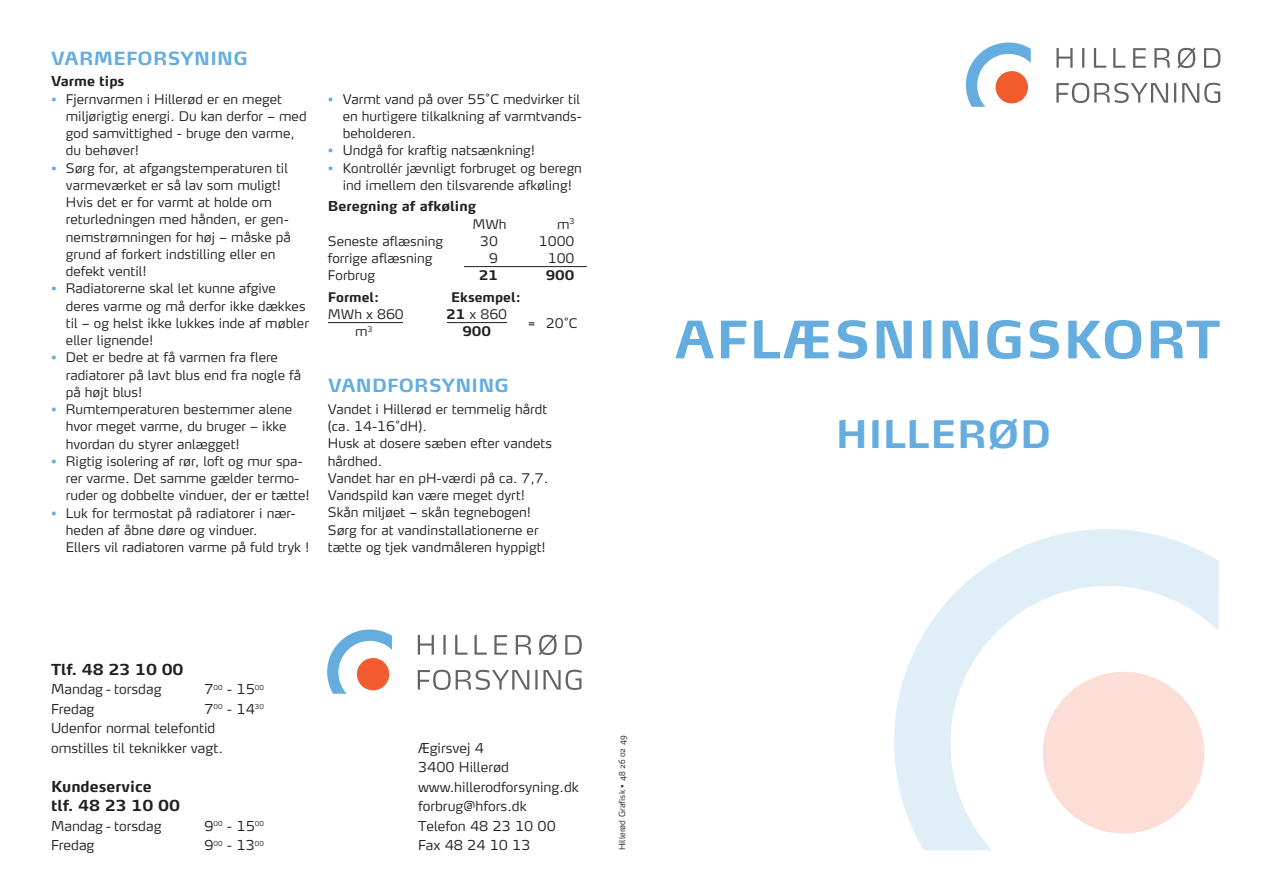
<style>
.page{position:relative;width:1263px;height:893px;background:#fff}
.page>*{position:absolute;margin:0;border:0;box-sizing:border-box;transform-origin:0 0}
.t1{font:700 51px "Max OT";letter-spacing:.025em;color:#65addf}
.t2{font:700 37.5px "Max OT";letter-spacing:.015em;color:#65addf}
.t3{font:700 18px "Max OT";letter-spacing:.015em;color:#65addf}
.t4{font:700 15px/19.5px "Max OT";color:#231f20}
.t5{font:300 13.5px/19.5px "Max OT";color:#231f20}
.t6{font:700 13.5px "Max OT";color:#231f20}
.t7{font:300 13.2px/17.2px "Max OT";color:#231f20}
.t8{font:700 13.2px "Max OT";color:#231f20}
.t9{font:300 8.25px "Max OT";color:#231f20}
.s1{color:#65addf}
.s2{font-weight:700}
</style>
<div class="page">
<svg style="left:966px;top:43px;width:65px;height:64px"></svg>
<div style="left:995px;top:71px;width:33px;height:32px;background:#f15b2e;border-radius:50%"></div>
<svg style="left:1056px;top:83px;width:112px;height:20px"></svg>
<hr style="left:1174px;top:83px;width:2px;height:20px;background:#636366">
<svg style="left:1182px;top:83px;width:38px;height:20px"></svg>
<svg style="left:1056px;top:48px;width:16px;height:20px"></svg>
<hr style="left:1082px;top:48px;width:2px;height:20px;background:#636366">
<svg style="left:1094px;top:48px;width:12px;height:20px"></svg>
<svg style="left:1113px;top:48px;width:12px;height:20px"></svg>
<svg style="left:1133px;top:48px;width:13px;height:20px"></svg>
<svg style="left:1154px;top:48px;width:16px;height:20px"></svg>
<svg style="left:1177px;top:47px;width:18px;height:21px"></svg>
<svg style="left:1204px;top:48px;width:16px;height:20px"></svg>
<svg style="left:894px;top:529px;width:325px;height:321px"></svg>
<div style="left:1043px;top:672px;width:161px;height:161px;background:#fcded6;border-radius:50%"></div>
<hr style="left:464px;top:266px;width:123px;height:1px;background:#231f20">
<hr style="left:328px;top:322px;width:179px;height:1px;background:#231f20">
<div style="left:404px;top:321px;width:43px;height:13px;background:#fff"></div>
<svg style="left:327px;top:629px;width:65px;height:65px"></svg>
<div style="left:357px;top:658px;width:32px;height:32px;background:#f15b2e;border-radius:50%"></div>
<svg style="left:418px;top:670px;width:111px;height:20px"></svg>
<hr style="left:535px;top:670px;width:2px;height:20px;background:#636366">
<svg style="left:543px;top:670px;width:39px;height:20px"></svg>
<svg style="left:418px;top:635px;width:16px;height:20px"></svg>
<hr style="left:443px;top:635px;width:3px;height:20px;background:#636366">
<svg style="left:455px;top:635px;width:12px;height:20px"></svg>
<svg style="left:474px;top:635px;width:13px;height:20px"></svg>
<svg style="left:494px;top:635px;width:13px;height:20px"></svg>
<svg style="left:516px;top:635px;width:15px;height:20px"></svg>
<svg style="left:539px;top:634px;width:18px;height:21px"></svg>
<svg style="left:565px;top:635px;width:17px;height:20px"></svg>
<h3 class="t3" style="left:51px;top:47px;width:198px">VARMEFORSYNING</h3>
<p class="t6" style="left:51px;top:73px;width:75px">Varme tips</p>
<p class="t7" style="left:66px;top:91px;width:242px;text-indent:-15px"><span class="s1">•</span> Fjernvarmen i Hillerød er en meget miljørigtig energi. Du kan derfor – med god samvittighed - bruge den varme, du behøver!</p>
<p class="t7" style="left:66px;top:160px;width:226px;text-indent:-15px"><span class="s1">•</span> Sørg for, at afgangstemperaturen til varmeværket er så lav som muligt!<br>Hvis det er for varmt at holde om returledningen med hånden, er gen&shy;nemstrømningen for høj – måske på grund af forkert indstilling eller en defekt ventil!</p>
<p class="t7" style="left:66px;top:281px;width:244px;text-indent:-15px"><span class="s1">•</span> Radiatorerne skal let kunne afgive deres varme og må derfor ikke dækkes til – og helst ikke lukkes inde af møbler eller lignende!</p>
<p class="t7" style="left:66px;top:350px;width:237px;text-indent:-15px"><span class="s1">•</span> Det er bedre at få varmen fra flere radiatorer på lavt blus end fra nogle få på højt blus!</p>
<p class="t7" style="left:66px;top:402px;width:228px;text-indent:-15px"><span class="s1">•</span> Rumtemperaturen bestemmer alene hvor meget varme, du bruger – ikke hvordan du styrer anlægget!</p>
<p class="t7" style="left:66px;top:453px;width:245px;text-indent:-15px"><span class="s1">•</span> Rigtig isolering af rør, loft og mur spa&shy;rer varme. Det samme gælder termo&shy;ruder og dobbelte vinduer, der er tætte!</p>
<p class="t7" style="left:66px;top:505px;width:245px;text-indent:-15px"><span class="s1">•</span> Luk for termostat på radiatorer i nær&shy;heden af åbne døre og vinduer.<br>Ellers vil radiatoren varme på fuld tryk !</p>
<p class="t7" style="left:343px;top:91px;width:241px;text-indent:-15px"><span class="s1">•</span> Varmt vand på over 55˚C medvirker til en hurtigere tilkalkning af varmtvands&shy;beholderen.</p>
<p class="t7" style="left:328px;top:143px;width:209px"><span class="s1">•</span> Undgå for kraftig natsænkning!</p>
<p class="t7" style="left:328px;top:160px;width:256px;text-align:center"><span class="s1">•</span> Kontrollér jævnligt forbruget og beregn ind imellem den tilsvarende afkøling!</p>
<p class="t6" style="left:328px;top:198px;width:150px">Beregning af afkøling</p>
<p class="t7" style="left:472px;top:216px;width:36px">MWh</p>
<p class="t7" style="left:557px;top:216px;width:19px">m<sup>3</sup></p>
<p class="t7" style="left:328px;top:233px;width:117px">Seneste aflæsning</p>
<p class="t7" style="left:480px;top:233px;width:19px">30</p>
<p class="t7" style="left:539px;top:233px;width:37px">1000</p>
<p class="t7" style="left:328px;top:251px;width:106px">forrige aflæsning</p>
<p class="t7" style="left:489px;top:251px;width:10px">9</p>
<p class="t7" style="left:548px;top:251px;width:28px">100</p>
<p class="t7" style="left:328px;top:268px;width:49px">Forbrug</p>
<p class="t8" style="left:479px;top:267px;width:21px">21</p>
<p class="t8" style="left:546px;top:267px;width:30px">900</p>
<p class="t8" style="left:328px;top:289px;width:53px">Formel:</p>
<p class="t8" style="left:451px;top:289px;width:71px">Eksempel:</p>
<p class="t7" style="left:328px;top:307px;width:77px">MWh x 860</p>
<p class="t7" style="left:446px;top:307px;width:62px"><span class="s2">21</span> x 860</p>
<p class="t7" style="left:528px;top:315px;width:51px">= 20˚C</p>
<p class="t7" style="left:355px;top:324px;width:19px">m<sup>3</sup></p>
<p class="t8" style="left:462px;top:323px;width:30px">900</p>
<h3 class="t3" style="left:328px;top:374px;width:182px">VANDFORSYNING</h3>
<p class="t7" style="left:328px;top:401px;width:225px">Vandet i Hillerød er temmelig hårdt (ca. 14-16˚dH).<br>Husk at dosere sæben efter vandets hårdhed.<br>Vandet har en pH-værdi på ca. 7,7.<br>Vandspild kan være meget dyrt!<br>Skån miljøet – skån tegnebogen!<br>Sørg for at vandinstallationerne er tætte og tjek vandmåleren hyppigt!</p>
<p class="t4" style="left:51px;top:661px;width:134px">Tlf. 48 23 10 00</p>
<p class="t5" style="left:51px;top:681px;width:112px">Mandag - torsdag</p>
<p class="t5" style="left:204px;top:681px;width:61px">7<sup>00</sup> - 15<sup>00</sup></p>
<p class="t5" style="left:51px;top:700px;width:45px">Fredag</p>
<p class="t5" style="left:51px;top:700px;width:214px;text-indent:153px">7<sup>00</sup> - 14<sup>30<br></sup>Udenfor normal telefontid omstilles til teknikker vagt.</p>
<p class="t4" style="left:51px;top:778px;width:131px">Kundeservice<br>tlf. 48 23 10 00</p>
<p class="t5" style="left:51px;top:817px;width:112px">Mandag - torsdag</p>
<p class="t5" style="left:204px;top:817px;width:61px">9<sup>00</sup> - 15<sup>00</sup></p>
<p class="t5" style="left:51px;top:837px;width:45px">Fredag</p>
<p class="t5" style="left:204px;top:837px;width:61px">9<sup>00</sup> - 13<sup>00</sup></p>
<p class="t5" style="left:418px;top:739px;width:162px">Ægirsvej 4<br>3400 Hillerød www.hillerodforsyning.dk forbrug@hfors.dk<br>Telefon 48 23 10 00<br>Fax 48 24 10 13</p>
<p class="t9" style="left:617px;top:850px;width:116px;rotate:-90deg">Hillerød Grafisk • 48 26 02 49</p>
<h1 class="t1" style="left:674px;top:307px;width:547px">AFLÆSNINGSKORT</h1>
<h2 class="t2" style="left:836px;top:410px;width:217px">HILLERØD</h2>
</div>
